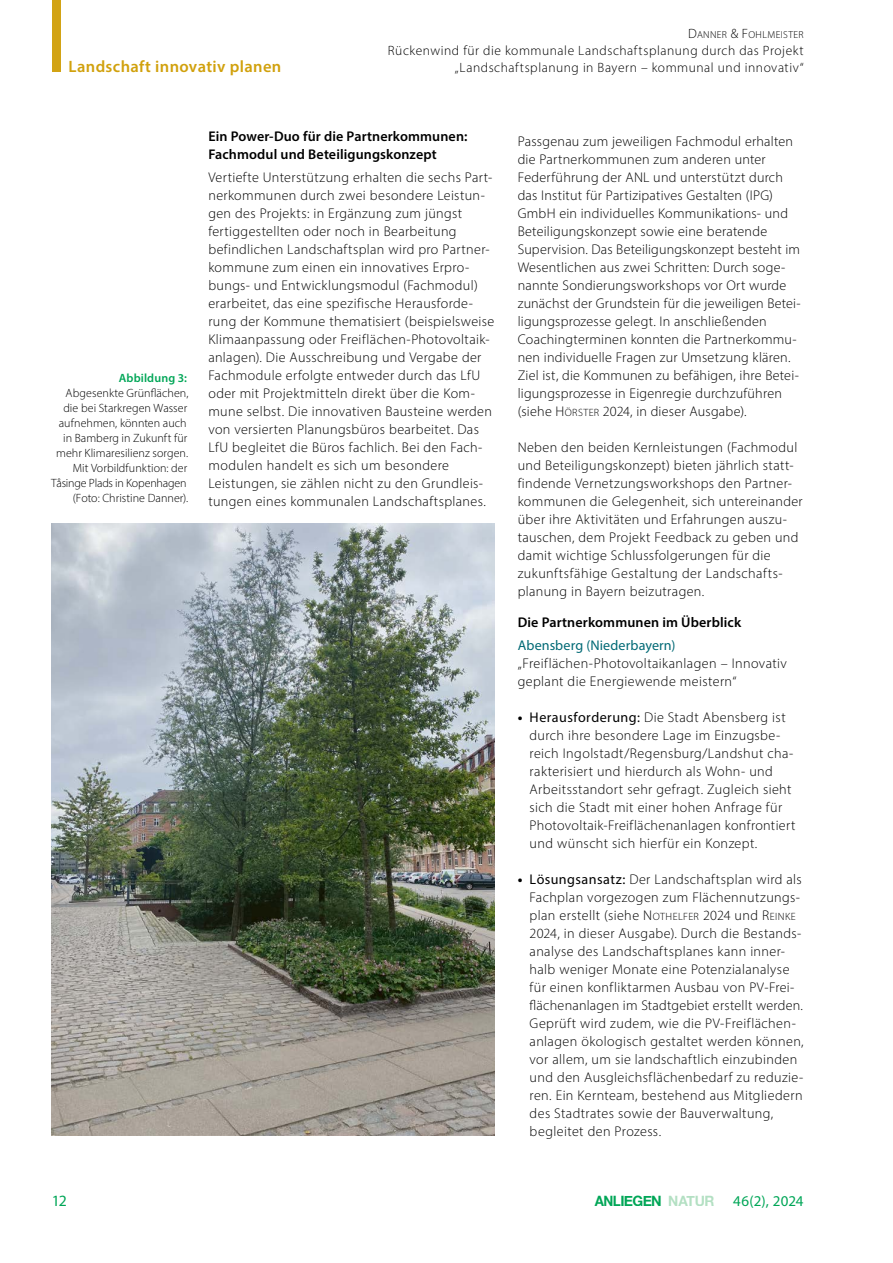
<style>
.page{position:relative;width:893px;height:1263px;background:#fff}
.page>*{position:absolute;margin:0;border:0;box-sizing:border-box;transform-origin:0 0}
.t1{font:600 16.5px "Myriad Pro";letter-spacing:.02em;color:#d1a10d}
.t2{font:15.75px "Myriad Pro";color:#00a657}
.t3{font:15px "Myriad Pro";letter-spacing:.005em;color:#00a657}
.t4{font:700 14.25px "Helvetica Neue";letter-spacing:-.035em;color:#00a657;scale:.94 1}
.P__Fließtext_2Sp{font:300 14.1px/18px "Myriad Pro";letter-spacing:.025em;color:#000}
.P__Fließtext_Aufzählungen{font:300 14.1px/18px "Myriad Pro";letter-spacing:.025em;color:#000}
.H1__Headline_Fliess{font:600 14.1px/18px "Myriad Pro";letter-spacing:.01em;color:#000}
.H2__Subline_Fliess{font:14.1px "Myriad Pro";letter-spacing:.01em;color:#006975}
.t5{font:300 13.5px "Myriad Pro";letter-spacing:.04em;color:#000}
.Bildlegende_rechtsbündig{font:300 12px/15px "Myriad Pro";letter-spacing:.005em;color:#000;text-align:right}
.Bildlegende_headline_rechtsbündig{font:600 12px "Myriad Pro";letter-spacing:.01em;color:#00a657}
.t6{font:300 10.2px "Myriad Pro";letter-spacing:.04em;color:#000}
.s1{font-size:13.5px}
.s2{font-style:inherit}
.s3{font-size:10.65px}
.s4{font-weight:700}
.s5{font-weight:400}
.s6{color:rgb(104 193 135/.5)}
</style>
<div class="page">
<div style="left:52px;top:0;width:8px;height:71px;background:#d2a314"></div>
<img style="left:52px;top:524px;width:442px;height:612px">
<p class="t6" style="left:688px;top:28px;width:117px"><span class="s1">D</span>ANNER <span class="s1">&amp; F</span>OHLMEISTER</p>
<p class="t5" style="left:388px;top:42px;width:417px">Rückenwind für die kommunale Landschaftsplanung durch das Projekt</p>
<p class="t1" style="left:68px;top:55px;width:215px">Landschaft innovativ planen</p>
<p class="t5" style="left:455px;top:59px;width:350px">„Landschaftsplanung in Bayern – kommunal und innovativ“</p>
<p class="Bildlegende_headline_rechtsbündig" style="left:119px;top:371px;width:70px">Abbildung 3:</p>
<p class="Bildlegende_rechtsbündig" style="left:51px;top:386px;width:139px">Abgesenkte Grünflächen, die bei Starkregen Wasser aufnehmen, könnten auch in Bamberg in Zukunft für mehr Klimaresilienz sorgen.<br>Mit Vorbildfunktion: der<br>Tåsinge Plads in Kopenhagen (Foto: Christine Danner).</p>
<h1 class="H1__Headline_Fliess" style="left:208px;top:127px;width:261px">Ein Power-Duo für die Partnerkommunen:<br>Fachmodul und Beteiligungskonzept</h1>
<p class="P__Fließtext_2Sp" style="left:208px;top:168px;width:287px">Vertiefte Unterstützung erhalten die sechs Part&shy;nerkommunen durch zwei besondere Leistun&shy;gen des Projekts: in Ergänzung zum jüngst fertiggestellten oder noch in Bearbeitung befindlichen Landschaftsplan wird pro Partner&shy;kommune zum einen ein innovatives Erpro&shy;bungs- und Entwicklungsmodul (Fachmodul) erarbeitet, das eine spezifische Herausforde&shy;rung der Kommune thematisiert (beispielsweise Klimaanpassung oder Freiflächen-Photovoltaik&shy;anlagen). Die Ausschreibung und Vergabe der Fachmodule erfolgte entweder durch das LfU oder mit Projektmitteln direkt über die Kom&shy;mune selbst. Die innovativen Bausteine werden von versierten Planungsbüros bearbeitet. Das LfU begleitet die Büros fachlich. Bei den Fach&shy;modulen handelt es sich um besondere Leistungen, sie zählen nicht zu den Grundleis&shy;tungen eines kommunalen Landschaftsplanes.</p>
<p class="P__Fließtext_2Sp" style="left:518px;top:132px;width:284px">Passgenau zum jeweiligen Fachmodul erhalten die Partnerkommunen zum anderen unter Federführung der ANL und unterstützt durch das Institut für Partizipatives Gestalten (IPG)<br>GmbH ein individuelles Kommunikations- und Beteiligungskonzept sowie eine beratende Supervision. Das Beteiligungskonzept besteht im Wesentlichen aus zwei Schritten: Durch soge&shy;nannte Sondierungsworkshops vor Ort wurde zunächst der Grundstein für die jeweiligen Betei&shy;ligungsprozesse gelegt. In anschließenden Coachingterminen konnten die Partnerkommu&shy;nen individuelle Fragen zur Umsetzung klären.<br>Ziel ist, die Kommunen zu befähigen, ihre Betei&shy;ligungsprozesse in Eigenregie durchzuführen (siehe <span class="s2">H</span> <span class="s3">ÖRSTER</span> 2024, in dieser Ausgabe).</p>
<p class="P__Fließtext_2Sp" style="left:518px;top:438px;width:287px">Neben den beiden Kernleistungen (Fachmodul und Beteiligungskonzept) bieten jährlich statt&shy;findende Vernetzungsworkshops den Partner&shy;kommunen die Gelegenheit, sich untereinander über ihre Aktivitäten und Erfahrungen auszu&shy;tauschen, dem Projekt Feedback zu geben und damit wichtige Schlussfolgerungen für die zukunftsfähige Gestaltung der Landschafts&shy;planung in Bayern beizutragen.</p>
<h1 class="H1__Headline_Fliess" style="left:518px;top:613px;width:225px">Die Partnerkommunen im Überblick</h1>
<p class="H2__Subline_Fliess" style="left:518px;top:636px;width:159px">Abensberg (Niederbayern)</p>
<p class="P__Fließtext_2Sp" style="left:518px;top:654px;width:271px">„Freiflächen-Photovoltaikanlagen – Innovativ geplant die Energiewende meistern“</p>
<p class="P__Fließtext_Aufzählungen" style="left:530px;top:708px;width:267px;text-indent:-12px"><span class="s4">•</span> <span class="s5">Herausforderung:</span> Die Stadt Abensberg ist durch ihre besondere Lage im Einzugsbe&shy;reich Ingolstadt/Regensburg/Landshut cha&shy;rakterisiert und hierdurch als Wohn- und Arbeitsstandort sehr gefragt. Zugleich sieht sich die Stadt mit einer hohen Anfrage für Photovoltaik-Freiflächenanlagen konfrontiert und wünscht sich hierfür ein Konzept.</p>
<p class="P__Fließtext_Aufzählungen" style="left:530px;top:870px;width:276px;text-indent:-12px"><span class="s4">•</span> <span class="s5">Lösungsansatz:</span> Der Landschaftsplan wird als Fachplan vorgezogen zum Flächennutzungs&shy;plan erstellt (siehe <span class="s2">N</span> <span class="s3">OTHELFER</span> 2024 und <span class="s2">R</span><span class="s3">EINKE </span>2024, in dieser Ausgabe). Durch die Bestands&shy;analyse des Landschaftsplanes kann inner&shy;halb weniger Monate eine Potenzialanalyse für einen konfliktarmen Ausbau von PV-Frei&shy;flächenanlagen im Stadtgebiet erstellt werden.<br>Geprüft wird zudem, wie die PV-Freiflächen&shy;anlagen ökologisch gestaltet werden können, vor allem, um sie landschaftlich einzubinden und den Ausgleichsflächenbedarf zu reduzie&shy;ren. Ein Kernteam, bestehend aus Mitgliedern des Stadtrates sowie der Bauverwaltung, begleitet den Prozess.</p>
<p class="t4" style="left:595px;top:1189px;width:129px">ANLIEGEN <span class="s6">NATUR</span></p>
<p class="t2" style="left:52px;top:1191px;width:16px">12</p>
<p class="t3" style="left:733px;top:1191px;width:72px">46(2), 2024</p>
</div>
